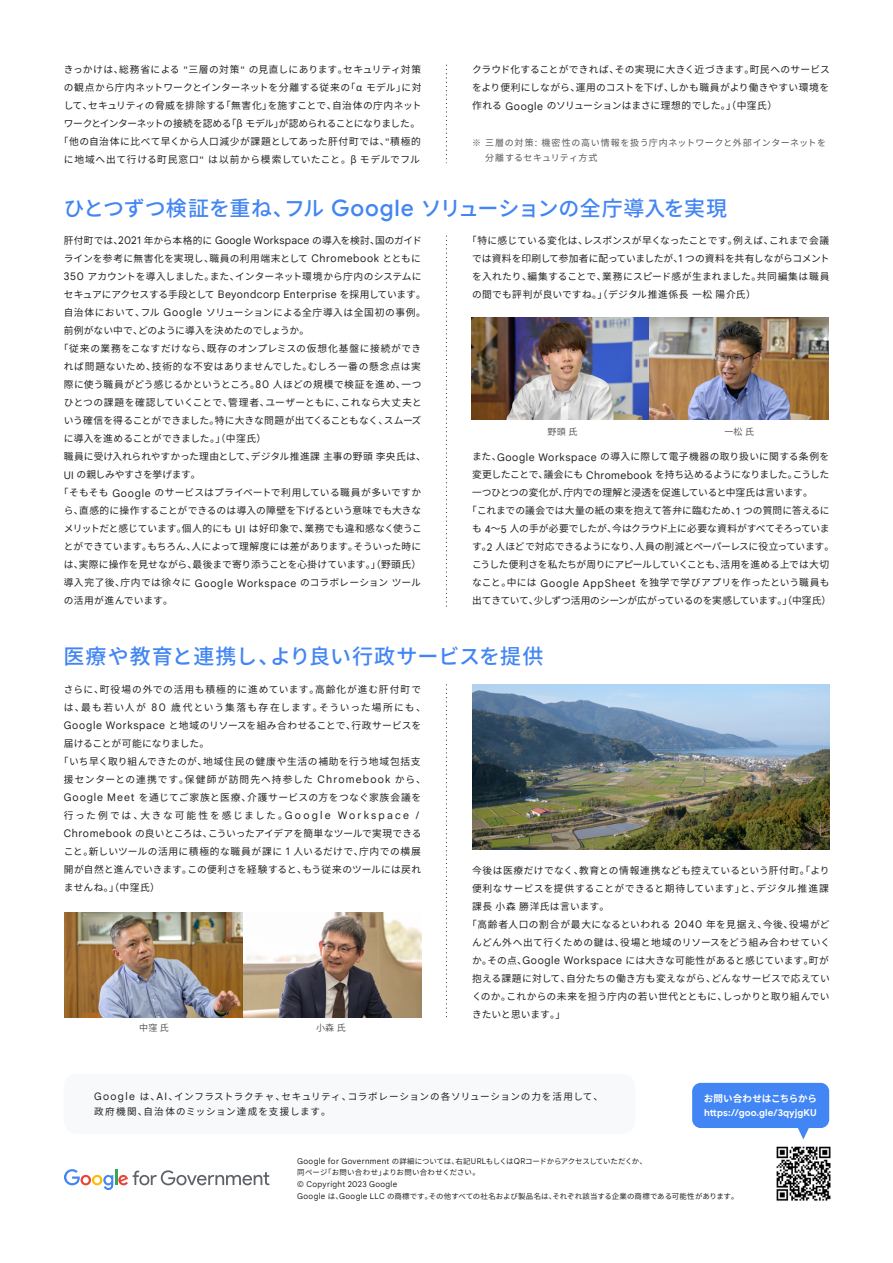
<style>
.page{position:relative;width:893px;height:1263px;background:#fff}
.page>*{position:absolute;margin:0;border:0;box-sizing:border-box;transform-origin:0 0}
.t1{font:500 21px "Noto Sans CJ Kjp";letter-spacing:-.005em;color:#4285f4}
.t2{font:9.75px/18px "Noto Sans CJ Kjp";letter-spacing:.02em;color:#202124;text-align:justify}
.t3{font:9.75px "Noto Sans CJ Kjp";letter-spacing:-.005em;color:#202124}
.t4{font:9.75px "Noto Sans CJ Kjp";letter-spacing:-.01em;color:#202124}
.t5{font:9.75px "Noto Sans CJ Kjp";letter-spacing:-.025em;color:#202124}
.t6{font:9.75px "Noto Sans CJ Kjp";letter-spacing:.05em;color:#202124}
.t7{font:9.75px "Noto Sans CJ Kjp";color:#202124}
.t8{font:9.75px "Noto Sans CJ Kjp";letter-spacing:.055em;color:#202124}
.t9{font:9.75px "Noto Sans CJ Kjp";letter-spacing:.04em;color:#202124}
.t10{font:9.75px "Noto Sans CJ Kjp";letter-spacing:-.02em;color:#202124}
.t11{font:9.75px "Noto Sans CJ Kjp";letter-spacing:-.04em;color:#202124}
.t12{font:9.75px "Noto Sans CJ Kjp";letter-spacing:-.03em;color:#202124}
.t13{font:9.75px "Noto Sans CJ Kjp";letter-spacing:.045em;color:#202124}
.t14{font:9.75px "Noto Sans CJ Kjp";letter-spacing:.1em;color:#202124}
.t15{font:9.75px "Noto Sans CJ Kjp";letter-spacing:.06em;color:#202124}
.t16{font:9.75px "Noto Sans CJ Kjp";letter-spacing:.18em;color:#202124}
.t17{font:9.75px "Noto Sans CJ Kjp";letter-spacing:.085em;color:#202124}
.t18{font:9.75px "Noto Sans CJ Kjp";letter-spacing:.12em;color:#202124}
.t19{font:9.6px/15px "Noto Sans CJ Kjp";letter-spacing:.07em;color:#202124}
.t20{font:700 9.6px "Google Sans";letter-spacing:.005em;color:#fff}
.t21{font:700 9.6px "Noto Sans CJ Kjp";letter-spacing:-.015em;color:#fff}
.t22{font:9px/15px "Noto Sans CJ Kjp";letter-spacing:.065em;color:#595757}
.t23{font:8.1px "Google Sans Text";letter-spacing:.04em;color:#202124}
.t24{font:7.5px/11.7px "Noto Sans CJ Kjp";letter-spacing:-.005em;color:#202124}
.s1{font-family:"Google Sans Text";font-size:10.5px}
.s2{font-family:"Google Sans Text";font-size:9.75px}
.s3{font-family:"Google Sans";font-size:22.65px}
.s4{font-family:"Google Sans Text";font-size:10.35px}
.s5{font-family:"Google Sans Text";font-size:8.1px}
</style>
<div class="page">
<svg style="left:446px;top:236px;width:1px;height:371px"></svg>
<svg style="left:446px;top:65px;width:1px;height:98px"></svg>
<svg style="left:446px;top:684px;width:1px;height:334px"></svg>
<img style="left:65px;top:912px;width:357px;height:106px">
<img style="left:471px;top:317px;width:357px;height:102px">
<img style="left:472px;top:684px;width:357px;height:165px">
<svg style="left:64px;top:1169px;width:206px;height:21px"></svg>
<img style="left:776px;top:1146px;width:55px;height:55px">
<svg style="left:798px;top:1128px;width:11px;height:11px"></svg>
<div style="left:692px;top:1083px;width:137px;height:45px;background:#4285f4;border-radius:9px"></div>
<div style="left:64px;top:1074px;width:571px;height:60px;background:#f8f9fa;border-radius:13px"></div>
<p class="t2" style="left:59px;top:61px;width:364px;text-align:center">きっかけは、総務省による <span class="s1">"</span>三層の対策<span class="s1">"</span> の見直しにあります。セキュリティ対策の観点から庁内ネットワークとインターネットを分離する従来の「α モデル」に対して、セキュリティの脅威を排除する「無害化」を施すことで、自治体の庁内ネットワークとインターネットの接続を認める「β モデル」が認められることになりました。「他の自治体に比べて早くから人口減少が課題としてあった肝付町では、<span class="s1">"</span>積極的に地域へ出て行ける町民窓口<span class="s1">"</span> は以前から模索していたこと。β モデルでフル</p>
<p class="t2" style="left:472px;top:61px;width:359px">クラウド化することができれば、その実現に大きく近づきます。町民へのサービスをより便利にしながら、運用のコストを下げ、しかも職員がより働きやすい環境を作れる <span class="s1">Google</span> のソリューションはまさに理想的でした。」（中窪氏）</p>
<p class="t22" style="left:485px;top:136px;width:342px;text-indent:-13px">※ 三層の対策<span class="s2">:</span> 機密性の高い情報を扱う庁内ネットワークと外部インターネットを分離するセキュリティ方式</p>
<h1 class="t1" style="left:63px;top:196px;width:665px">ひとつずつ検証を重ね、フル <span class="s3">Google</span> ソリューションの全庁導入を実現</h1>
<p class="t4" style="left:64px;top:235px;width:360px">肝付町では、<span class="s1">2021</span> 年から本格的に <span class="s1">Google Workspace</span> の導入を検討、国のガイド</p>
<p class="t2" style="left:64px;top:250px;width:358px">ラインを参考に無害化を実現し、職員の利用端末として <span class="s1">Chromebook</span> とともに</p>
<p class="t2" style="left:64px;top:268px;width:359px"><span class="s1">350</span> アカウントを導入しました。また、インターネット環境から庁内のシステムに</p>
<p class="t5" style="left:64px;top:289px;width:364px">セキュアにアクセスする手段として <span class="s1">Beyondcorp Enterprise</span> を採用しています。</p>
<p class="t2" style="left:64px;top:304px;width:364px">自治体において、フル <span class="s1">Google</span> ソリューションによる全庁導入は全国初の事例。</p>
<p class="t4" style="left:64px;top:325px;width:247px">前例がない中で、どのように導入を決めたのでしょうか。</p>
<p class="t8" style="left:59px;top:343px;width:364px">「従来の業務をこなすだけなら、既存のオンプレミスの仮想化基盤に接続ができ</p>
<p class="t6" style="left:64px;top:361px;width:359px">れば問題ないため、技術的な不安はありませんでした。むしろ一番の懸念点は実</p>
<p class="t2" style="left:64px;top:376px;width:359px">際に使う職員がどう感じるかというところ。<span class="s1">80</span> 人ほどの規模で検証を進め、一つ</p>
<p class="t2" style="left:64px;top:394px;width:359px">ひとつの課題を確認していくことで、管理者、ユーザーともに、これなら大丈夫と</p>
<p class="t7" style="left:64px;top:415px;width:359px">いう確信を得ることができました。特に大きな問題が出てくることもなく、スムーズ</p>
<p class="t2" style="left:64px;top:430px;width:204px">に導入を進めることができました。」（中窪氏）</p>
<p class="t2" style="left:64px;top:448px;width:364px">職員に受け入れられやすかった理由として、デジタル推進課主事の野頭李央氏は、</p>
<p class="t5" style="left:64px;top:469px;width:138px"><span class="s1">UI</span> の親しみやすさを挙げます。</p>
<p class="t2" style="left:59px;top:484px;width:364px">「そもそも <span class="s1">Google</span> のサービスはプライベートで利用している職員が多いですか</p>
<p class="t2" style="left:64px;top:502px;width:359px">ら、直感的に操作することができるのは導入の障壁を下げるという意味でも大きな</p>
<p class="t7" style="left:64px;top:523px;width:360px">メリットだと感じています。個人的にも <span class="s1">UI</span> は好印象で、業務でも違和感なく使うこ</p>
<p class="t3" style="left:64px;top:541px;width:359px">とができています。もちろん、人によって理解度には差があります。そういった時に</p>
<p class="t3" style="left:64px;top:559px;width:359px">は、実際に操作を見せながら、最後まで寄り添うことを心掛けています。」（野頭氏）</p>
<p class="t2" style="left:64px;top:574px;width:359px">導入完了後、庁内では徐々に <span class="s1">Google Workspace</span> のコラボレーションツール</p>
<p class="t2" style="left:64px;top:592px;width:111px">の活用が進んでいます。</p>
<p class="t2" style="left:472px;top:232px;width:359px;text-indent:-5px">「特に感じている変化は、レスポンスが早くなったことです。例えば、これまで会議では資料を印刷して参加者に配っていましたが、<span class="s1">1</span> つの資料を共有しながらコメントを入れたり、編集することで、業務にスピード感が生まれました。共同編集は職員の間でも評判が良いですね。」（デジタル推進係長一松陽介氏）</p>
<p class="t22" style="left:548px;top:424px;width:31px">野頭氏</p>
<p class="t22" style="left:725px;top:424px;width:31px">一松氏</p>
<p class="t2" style="left:472px;top:448px;width:359px">また、<span class="s1">Google Workspace</span> の導入に際して電子機器の取り扱いに関する条例を</p>
<p class="t11" style="left:472px;top:469px;width:359px">変更したことで、議会にも <span class="s1">Chromebook</span> を持ち込めるようになりました。こうした</p>
<p class="t3" style="left:472px;top:487px;width:342px">一つひとつの変化が、庁内での理解と浸透を促進していると中窪氏は言います。</p>
<p class="t2" style="left:467px;top:502px;width:364px">「これまでの議会では大量の紙の束を抱えて答弁に臨むため、<span class="s1">1</span> つの質問に答えるに</p>
<p class="t4" style="left:472px;top:523px;width:359px">も <span class="s1">4</span>～<span class="s1">5</span> 人の手が必要でしたが、今はクラウド上に必要な資料がすべてそろっていま</p>
<p class="t5" style="left:472px;top:541px;width:364px">す。<span class="s1">2</span> 人ほどで対応できるようになり、人員の削減とペーパーレスに役立っています。</p>
<p class="t10" style="left:472px;top:559px;width:359px">こうした便利さを私たちが周りにアピールしていくことも、活用を進める上では大切</p>
<p class="t2" style="left:472px;top:574px;width:359px">なこと。中には <span class="s1">Google AppSheet</span> を独学で学びアプリを作ったという職員も</p>
<p class="t12" style="left:472px;top:595px;width:361px">出てきていて、少しずつ活用のシーンが広がっているのを実感しています。」（中窪氏）</p>
<h1 class="t1" style="left:63px;top:645px;width:482px">医療や教育と連携し、より良い行政サービスを提供</h1>
<p class="t17" style="left:64px;top:684px;width:359px">さらに、町役場の外での活用も積極的に進めています。高齢化が進む肝付町で</p>
<p class="t18" style="left:64px;top:702px;width:364px">は、最も若い人が <span class="s1">80</span> 歳代という集落も存在します。そういった場所にも、</p>
<p class="t2" style="left:64px;top:717px;width:359px"><span class="s1">Google Workspace</span> と地域のリソースを組み合わせることで、行政サービスを</p>
<p class="t10" style="left:64px;top:738px;width:147px">届けることが可能になりました。</p>
<p class="t15" style="left:59px;top:756px;width:363px">「いち早く取り組んできたのが、地域住民の健康や生活の補助を行う地域包括支</p>
<p class="t14" style="left:64px;top:774px;width:364px">援センターとの連携です。保健師が訪問先へ持参した <span class="s1">Chromebook</span> から、</p>
<p class="t13" style="left:64px;top:792px;width:359px"><span class="s1">Google Meet</span> を通じてご家族と医療、介護サービスの方をつなぐ家族会議を</p>
<p class="t16" style="left:64px;top:810px;width:357px">行った例では、大きな可能性を感じました。<span class="s1">Google Workspace /</span></p>
<p class="t3" style="left:64px;top:828px;width:359px"><span class="s1">Chromebook</span> の良いところは、こういったアイデアを簡単なツールで実現できる</p>
<p class="t6" style="left:64px;top:846px;width:359px">こと。新しいツールの活用に積極的な職員が課に <span class="s1">1</span> 人いるだけで、庁内での横展</p>
<p class="t2" style="left:64px;top:861px;width:359px">開が自然と進んでいきます。この便利さを経験すると、もう従来のツールには戻れ</p>
<p class="t2" style="left:64px;top:879px;width:98px">ませんね。」（中窪氏）</p>
<p class="t22" style="left:139px;top:1021px;width:31px">中窪氏</p>
<p class="t22" style="left:316px;top:1021px;width:31px">小森氏</p>
<p class="t9" style="left:472px;top:864px;width:359px">今後は医療だけでなく、教育との情報連携なども控えているという肝付町。「より</p>
<p class="t9" style="left:472px;top:882px;width:358px">便利なサービスを提供することができると期待しています」と、デジタル推進課</p>
<p class="t6" style="left:472px;top:900px;width:139px">課長小森勝洋氏は言います。</p>
<p class="t8" style="left:467px;top:918px;width:364px">「高齢者人口の割合が最大になるといわれる <span class="s1">2040</span> 年を見据え、今後、役場がど</p>
<p class="t2" style="left:472px;top:933px;width:360px">んどん外へ出て行くための鍵は、役場と地域のリソースをどう組み合わせていく</p>
<p class="t2" style="left:472px;top:951px;width:358px">か。その点、<span class="s1">Google Workspace</span> には大きな可能性があると感じています。町が</p>
<p class="t2" style="left:472px;top:969px;width:359px">抱える課題に対して、自分たちの働き方も変えながら、どんなサービスで応えてい</p>
<p class="t2" style="left:472px;top:987px;width:359px">くのか。これからの未来を担う庁内の若い世代とともに、しっかりと取り組んでい</p>
<p class="t3" style="left:472px;top:1008px;width:95px">きたいと思います。」</p>
<p class="t19" style="left:94px;top:1089px;width:510px"><span class="s4">Google</span> は、<span class="s4">AI</span>、インフラストラクチャ、セキュリティ、コラボレーションの各ソリューションの力を活用して、政府機関、自治体のミッション達成を支援します。</p>
<p class="t21" style="left:704px;top:1093px;width:115px">お問い合わせはこちらから</p>
<p class="t20" style="left:704px;top:1106px;width:114px">https://goo.gle/3qyjgKU</p>
<p class="t24" style="left:297px;top:1155px;width:351px"><span class="s5">Google for Government</span> の詳細については、右記<span class="s5">URL</span>もしくは<span class="s5">QR</span>コードからアクセスしていただくか、同ページ「お問い合わせ」よりお問い合わせください。</p>
<p class="t23" style="left:297px;top:1178px;width:101px">© Copyright 2023 Google</p>
<p class="t24" style="left:297px;top:1190px;width:443px"><span class="s5">Google</span> は、<span class="s5">Google LLC</span> の商標です。その他すべての社名および製品名は、それぞれ該当する企業の商標である可能性があります。</p>
</div>
